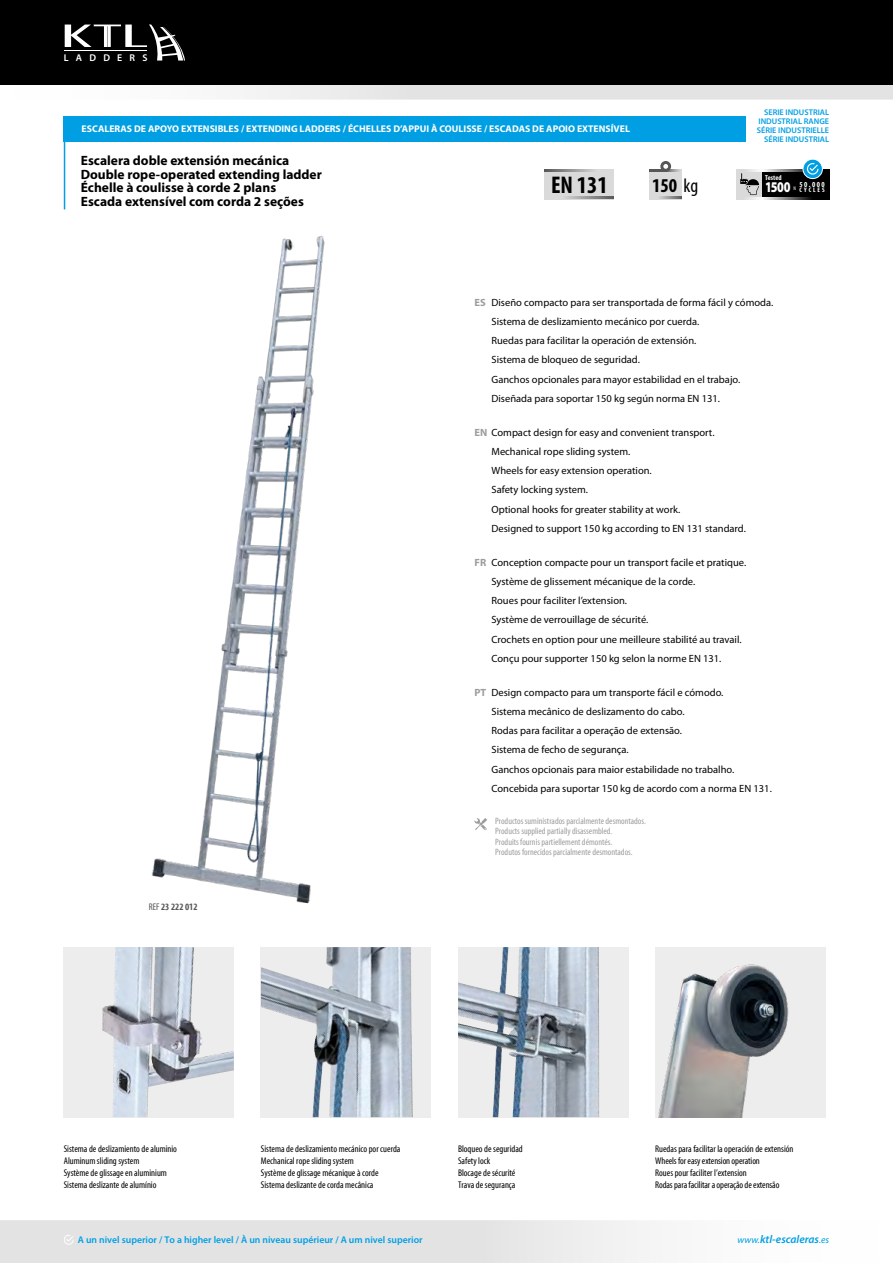
<style>
.page{position:relative;width:893px;height:1263px;background:#fff}
.page>*{position:absolute;margin:0;border:0;box-sizing:border-box;transform-origin:0 0}
.t1{font:700 condensed 24.15px "Myriad Pro";color:#000}
.t2{font:700 condensed 19.65px "Myriad Pro";color:#000}
.t3{font:900 14.85px "Myriad Pro";color:#fff;scale:.79 1}
.t4{font:700 13.5px/13.5px "Myriad Pro";color:#000}
.t5{font:italic 600 11.25px "Myriad Pro";color:#009fe3}
.t6{font:10.5px/19.2px "Myriad Pro";color:#000}
.t7{font:600 9.9px "Myriad Pro";letter-spacing:.735em;color:#fff}
.t8{font:condensed 9.75px/11.7px "Myriad";color:#000}
.t9{font:700 9.75px "Myriad Pro";color:#fff}
.t10{font:600 9.75px "Myriad Pro";color:#009fe3}
.t11{font:700 condensed 9.75px "Myriad";color:#575756}
.t12{font:condensed 9.3px/10.5px "Myriad";color:#9d9d9c}
.t13{font:600 8.25px/9px "Myriad Pro";color:#009fe3;text-align:right}
.t14{font:700 condensed 7.65px "Myriad";color:#fff}
.t15{font:700 condensed 7.2px "Myriad";color:#fff}
.t16{font:700 condensed 6.45px "Myriad";letter-spacing:.295em;color:#fff}
.t17{font:condensed 5.4px "Myriad";color:#fff}
.s1{font-weight:400}
.s2{font-family:"Myriad";font-weight:400}
.s3{font-weight:700;color:#9d9d9c}
.s4{font-weight:400;font-size:9.75px}
</style>
<div class="page">
<div style="left:0;top:1221px;width:893px;height:42px;background:linear-gradient(to right,#dbdbdb,#fcfcfc)"></div>
<svg style="left:64px;top:1235px;width:10px;height:10px"></svg>
<svg style="left:244px;top:85px;width:649px;height:15px;background:#e6e6e6"></svg>
<div style="left:0;top:0;width:893px;height:85px;background:#000"></div>
<svg style="left:65px;top:24px;width:120px;height:37px"></svg>
<hr style="left:64px;top:133px;width:1px;height:76px;background:#009fe3">
<div style="left:64px;top:116px;width:682px;height:26px;background:#009fe3"></div>
<div style="left:649px;top:169px;width:33px;height:30px;background:#dadada"></div>
<hr style="left:649px;top:169px;width:33px;height:3px;background:#575756">
<svg style="left:660px;top:161px;width:11px;height:11px"></svg>
<hr style="left:649px;top:196px;width:33px;height:3px;background:#575756">
<div style="left:545px;top:169px;width:69px;height:30px;background:#dadada"></div>
<hr style="left:545px;top:169px;width:69px;height:3px;background:#575756">
<hr style="left:545px;top:196px;width:69px;height:3px;background:#575756">
<div style="left:762px;top:169px;width:67px;height:30px;background:#000"></div>
<hr style="left:762px;top:169px;width:67px;height:2px;background:#fff">
<hr style="left:762px;top:197px;width:67px;height:2px;background:#fff">
<svg style="left:803px;top:159px;width:19px;height:20px"></svg>
<div style="left:803px;top:159px;width:20px;height:20px;border:1px solid #fff;border-radius:50%"></div>
<svg style="left:807px;top:163px;width:11px;height:12px"></svg>
<div style="left:736px;top:169px;width:26px;height:30px;background:#dadada"></div>
<hr style="left:736px;top:169px;width:26px;height:2px;background:#fff">
<hr style="left:736px;top:197px;width:26px;height:2px;background:#fff">
<svg style="left:740px;top:173px;width:19px;height:22px"></svg>
<div style="left:64px;top:947px;width:170px;height:170px;background:#ededed"></div>
<img style="left:102px;top:947px;width:132px;height:170px">
<div style="left:261px;top:947px;width:170px;height:170px;background:#ededed"></div>
<img style="left:261px;top:947px;width:152px;height:170px">
<div style="left:458px;top:947px;width:170px;height:170px;background:#ededed"></div>
<img style="left:458px;top:947px;width:141px;height:170px">
<img style="left:151px;top:235px;width:174px;height:669px">
<svg style="left:474px;top:818px;width:13px;height:12px"></svg>
<img style="left:655px;top:947px;width:170px;height:170px">
<p class="t7" style="left:64px;top:51px;width:85px">LADDERS</p>
<p class="t9" style="left:82px;top:123px;width:550px">ESCALERAS DE APOYO EXTENSIBLES / EXTENDING LADDERS / ÉCHELLES D’APPUI À COULISSE / ESCADAS DE APOIO EXTENSÍVEL</p>
<p class="t13" style="left:757px;top:107px;width:74px">SERIE INDUSTRIAL<br>INDUSTRIAL RANGE<br>SÉRIE INDUSTRIELLE<br>SÉRIE INDUSTRIAL</p>
<p class="t4" style="left:81px;top:153px;width:243px">Escalera doble extensión mecánica Double rope-operated extending ladder Échelle à coulisse à corde 2 plans<br>Escada extensível com corda 2 seções</p>
<p class="t11" style="left:149px;top:902px;width:50px"><span class="s1">REF</span> 23 222 012</p>
<p class="t15" style="left:765px;top:174px;width:18px">Tested</p>
<h3 class="t3" style="left:765px;top:177px;width:34px">1500</h3>
<p class="t17" style="left:793px;top:185px;width:4px">N</p>
<h1 class="t1" style="left:551px;top:170px;width:58px">EN 131</h1>
<h2 class="t2" style="left:652px;top:173px;width:48px">150 <span class="s2">kg</span></h2>
<p class="t14" style="left:800px;top:180px;width:27px">50.000</p>
<p class="t16" style="left:800px;top:187px;width:26px">CYCLES</p>
<p class="t6" style="left:491px;top:292px;width:283px;text-indent:-17px"><span class="s3">ES</span> Diseño compacto para ser transportada de forma fácil y cómoda.<br>Sistema de deslizamiento mecánico por cuerda.<br>Ruedas para facilitar la operación de extensión.<br>Sistema de bloqueo de seguridad.<br>Ganchos opcionales para mayor estabilidad en el trabajo.<br>Diseñada para soportar 150 kg según norma EN 131.</p>
<p class="t6" style="left:491px;top:422px;width:256px;text-indent:-17px"><span class="s3">EN</span> Compact design for easy and convenient transport.<br>Mechanical rope sliding system.<br>Wheels for easy extension operation.<br>Safety locking system.<br>Optional hooks for greater stability at work.<br>Designed to support 150 kg according to EN 131 standard.</p>
<p class="t6" style="left:491px;top:552px;width:256px;text-indent:-17px"><span class="s3">FR</span> Conception compacte pour un transport facile et pratique.<br>Système de glissement mécanique de la corde.<br>Roues pour faciliter l’extension.<br>Système de verrouillage de sécurité.<br>Crochets en option pour une meilleure stabilité au travail.<br>Conçu pour supporter 150 kg selon la norme EN 131.</p>
<p class="t6" style="left:491px;top:682px;width:282px;text-indent:-17px"><span class="s3">PT</span> Design compacto para um transporte fácil e cómodo.<br>Sistema mecânico de deslizamento do cabo.<br>Rodas para facilitar a operação de extensão.<br>Sistema de fecho de segurança.<br>Ganchos opcionais para maior estabilidade no trabalho.<br>Concebida para suportar 150 kg de acordo com a norma EN 131.</p>
<p class="t12" style="left:495px;top:816px;width:152px">Productos suministrados parcialmente desmontados.<br>Products supplied partially disassembled.<br>Produits fournis partiellement démontés.<br>Produtos fornecidos parcialmente desmontados.</p>
<p class="t8" style="left:64px;top:1144px;width:115px">Sistema de deslizamiento de aluminio<br>Aluminum sliding system<br>Système de glissage en aluminium<br>Sistema deslizante de alumínio</p>
<p class="t8" style="left:261px;top:1144px;width:141px">Sistema de deslizamiento mecánico por cuerda Mechanical rope sliding system<br>Système de glissage mécanique à corde Sistema deslizante de corda mecânica</p>
<p class="t8" style="left:458px;top:1144px;width:66px">Bloqueo de seguridad<br>Safety lock<br>Blocage de sécurité<br>Trava de segurança</p>
<p class="t10" style="left:78px;top:1234px;width:346px">A un nivel superior / To a higher level / À un niveau supérieur / A um nivel superior</p>
<p class="t8" style="left:655px;top:1144px;width:140px">Ruedas para facilitar la operación de extensión Wheels for easy extension operation<br>Roues pour faciliter l’extension<br>Rodas para facilitar a operação de extensão</p>
<p class="t5" style="left:737px;top:1232px;width:93px"><span class="s4">www.</span>ktl-escaleras<span class="s4">.es</span></p>
</div>
